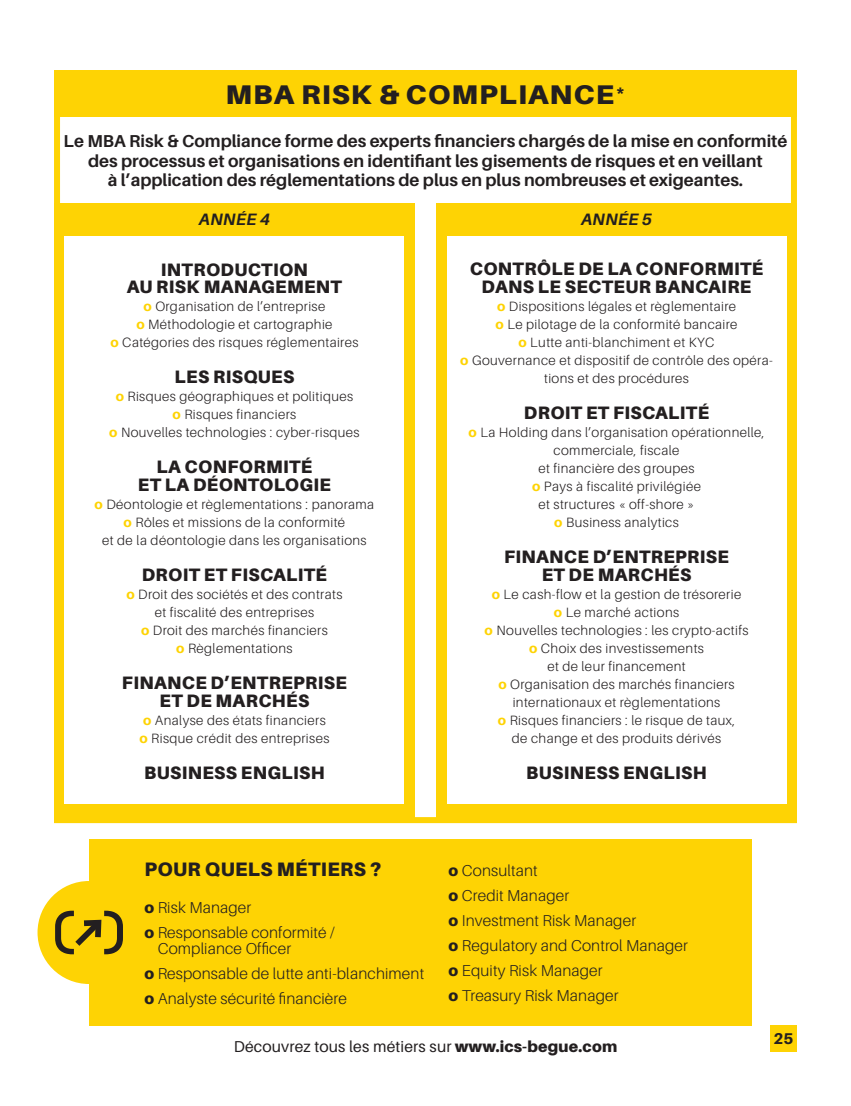
<style>
.page{position:relative;width:851px;height:1106px;background:#fff}
.page>*{position:absolute;margin:0;border:0;box-sizing:border-box;transform-origin:0 0}
.t1{font:900 27px "Aileron";letter-spacing:.035em;color:#231f20;scale:1.07 1}
.t2{font:900 19.5px "Aileron";letter-spacing:.02em;color:#231f20}
.t3{font:900 18px/18px "Aileron";letter-spacing:.02em;color:#231f20;text-align:center}
.t4{font:700 17.25px/19.5px "Aileron";color:#231f20;text-align:center}
.t5{font:italic 700 16.5px "Aileron";letter-spacing:.02em;color:#231f20}
.t6{font:300 15.75px/25px "Aileron";letter-spacing:.01em;color:#231f20}
.t7{font:15.75px "Aileron";letter-spacing:.01em;color:#231f20}
.t8{font:800 15.6px "Aileron";color:#231f20}
.t9{font:300 13.5px/18px "Aileron";letter-spacing:.03em;color:#231f20;text-align:center}
.s1{font-weight:800;color:#fed304}
.s2{font-weight:900}
</style>
<div class="page">
<div style="left:54px;top:70px;width:742px;height:46px;background:#fed304"></div>
<div style="left:54px;top:204px;width:361px;height:619px;background:#fed304"></div>
<div style="left:436px;top:204px;width:360px;height:619px;background:#fed304"></div>
<div style="left:64px;top:236px;width:340px;height:568px;background:#fff"></div>
<div style="left:446px;top:236px;width:340px;height:568px;background:#fff"></div>
<div style="left:89px;top:839px;width:662px;height:186px;background:#fed304"></div>
<div style="left:38px;top:881px;width:102px;height:103px;background:#fed304;border-radius:50%"></div>
<svg style="left:55px;top:910px;width:68px;height:44px"></svg>
<div style="left:770px;top:1025px;width:26px;height:27px;background:#fed304"></div>
<h1 class="t1" style="left:225px;top:80px;width:375px">MBA RISK &amp; COMPLIANCE<sup>*</sup></h1>
<p class="t4" style="left:64px;top:132px;width:725px">Le MBA Risk &amp; Compliance forme des experts financiers chargés de la mise en conformité des processus et organisations en identifiant les gisements de risques et en veillant<br>à l’application des réglementations de plus en plus nombreuses et exigeantes.</p>
<p class="t5" style="left:199px;top:210px;width:72px">ANNÉE 4</p>
<p class="t5" style="left:581px;top:210px;width:72px">ANNÉE 5</p>
<h3 class="t3" style="left:127px;top:261px;width:217px">INTRODUCTION<br>AU RISK MANAGEMENT</h3>
<p class="t9" style="left:110px;top:298px;width:249px"><span class="s1">o</span> Organisation de l’entreprise<br><span class="s1">o</span> Méthodologie et cartographie<br><span class="s1">o</span> Catégories des risques réglementaires</p>
<h3 class="t3" style="left:174px;top:368px;width:121px">LES RISQUES</h3>
<p class="t9" style="left:109px;top:388px;width:252px"><span class="s1">o</span> Risques géographiques et politiques<br><span class="s1">o</span> Risques financiers<br><span class="s1">o</span> Nouvelles technologies : cyber-risques</p>
<h3 class="t3" style="left:138px;top:458px;width:194px">LA CONFORMITÉ<br>ET LA DÉONTOLOGIE</h3>
<p class="t9" style="left:95px;top:496px;width:281px"><span class="s1">o</span> Déontologie et règlementations : panorama <span class="s1">o</span> Rôles et missions de la conformité<br>et de la déontologie dans les organisations</p>
<h3 class="t3" style="left:142px;top:566px;width:187px">DROIT ET FISCALITÉ</h3>
<p class="t9" style="left:126px;top:586px;width:217px"><span class="s1">o</span> Droit des sociétés et des contrats et fiscalité des entreprises<br><span class="s1">o</span> Droit des marchés financiers<br><span class="s1">o</span> Règlementations</p>
<h3 class="t3" style="left:122px;top:674px;width:226px">FINANCE D’ENTREPRISE<br>ET DE MARCHÉS</h3>
<p class="t9" style="left:139px;top:711px;width:191px;text-align:left"><span class="s1">o</span> Analyse des états financiers <span class="s1">o</span> Risque crédit des entreprises</p>
<h3 class="t3" style="left:144px;top:764px;width:182px">BUSINESS ENGLISH</h3>
<h3 class="t3" style="left:469px;top:260px;width:295px">CONTRÔLE DE LA CONFORMITÉ<br>DANS LE SECTEUR BANCAIRE</h3>
<p class="t9" style="left:460px;top:298px;width:314px"><span class="s1">o</span> Dispositions légales et règlementaire<br><span class="s1">o</span> Le pilotage de la conformité bancaire<br><span class="s1">o</span> Lutte anti-blanchiment et KYC<br><span class="s1">o</span> Gouvernance et dispositif de contrôle des opéra&shy;tions et des procédures</p>
<h3 class="t3" style="left:524px;top:404px;width:187px">DROIT ET FISCALITÉ</h3>
<p class="t9" style="left:468px;top:424px;width:297px"><span class="s1">o</span> La Holding dans l’organisation opérationnelle, commerciale, fiscale<br>et financière des groupes<br><span class="s1">o</span> Pays à fiscalité privilégiée<br>et structures « off-shore »<br><span class="s1">o</span> Business analytics</p>
<h3 class="t3" style="left:504px;top:548px;width:226px">FINANCE D’ENTREPRISE<br>ET DE MARCHÉS</h3>
<p class="t9" style="left:484px;top:586px;width:265px"><span class="s1">o</span> Le cash-flow et la gestion de trésorerie<br><span class="s1">o</span> Le marché actions<br><span class="s1">o</span> Nouvelles technologies : les crypto-actifs <span class="s1">o</span> Choix des investissements<br>et de leur financement<br><span class="s1">o</span> Organisation des marchés financiers internationaux et règlementations<br><span class="s1">o</span> Risques financiers : le risque de taux,<br>de change et des produits dérivés</p>
<h3 class="t3" style="left:526px;top:764px;width:182px">BUSINESS ENGLISH</h3>
<h2 class="t2" style="left:144px;top:859px;width:238px">POUR QUELS MÉTIERS ?</h2>
<p class="t6" style="left:144px;top:895px;width:192px"><span class="s2">o</span> Risk Manager<br><span class="s2">o</span> Responsable conformité /</p>
<p class="t6" style="left:144px;top:936px;width:281px;text-indent:13px">Compliance Officer<br><span class="s2">o</span> Responsable de lutte anti-blanchiment <span class="s2">o</span> Analyste sécurité financière</p>
<p class="t6" style="left:448px;top:858px;width:241px"><span class="s2">o</span> Consultant<br><span class="s2">o</span> Credit Manager<br><span class="s2">o</span> Investment Risk Manager<br><span class="s2">o</span> Regulatory and Control Manager <span class="s2">o</span> Equity Risk Manager<br><span class="s2">o</span> Treasury Risk Manager</p>
<p class="t7" style="left:234px;top:1038px;width:385px">Découvrez tous les métiers sur <span class="s2">www.ics-begue.com</span></p>
<p class="t8" style="left:773px;top:1031px;width:22px">25</p>
</div>
